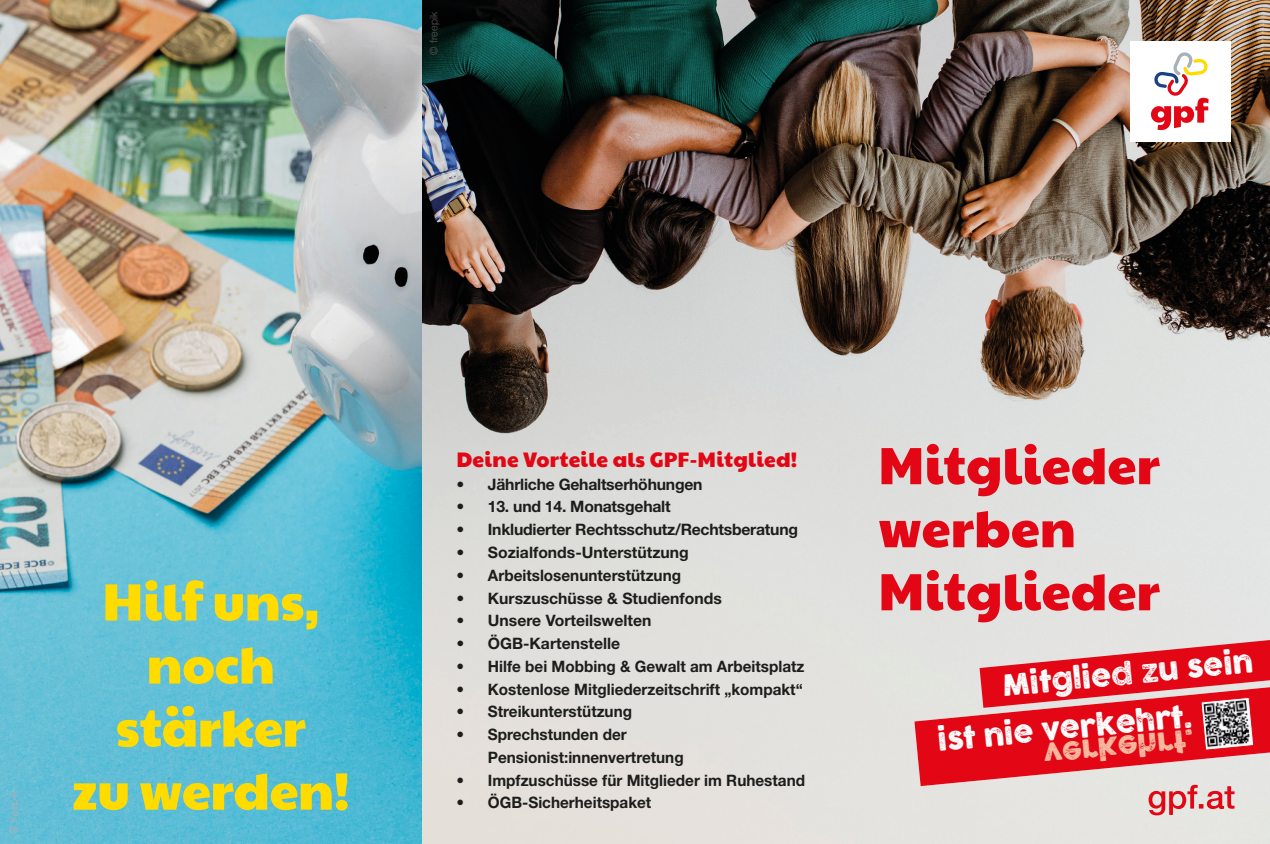
<style>
.page{position:relative;width:1270px;height:844px;background:#fff}
.page>*{position:absolute;margin:0;border:0;box-sizing:border-box;transform-origin:0 0}
.t1{font:52.5px/63px "Paytone One";letter-spacing:-.01em;color:#ffdb00;text-align:center}
.t2{font:52.5px/63px "Paytone One";color:#e30614}
.t3{font:28.53px/50.8px "COCOGOOSELETTERPRESS";color:#fff}
.t4{font:21px "Paytone One";letter-spacing:.01em;color:#e30614}
.t5{font:700 15.75px/22.8px "Helvetica Neue LT Std";color:#1d1d1b}
.t6{font:300 10.5px "Helvetica Neue LT Std";letter-spacing:.025em;color:#575756}
.t7{font:300 10.5px "Helvetica Neue LT Std";letter-spacing:.025em;color:#b0adb6}
.s1{color:#f7b89f}
</style>
<div class="page">
<img style="left:0;top:0;width:1270px;height:843px">
<svg style="left:914px;top:640px;width:356px;height:175px;background:#e06a70"></svg>
<div style="left:1130px;top:41px;width:100px;height:100px;background:#fff"></div>
<svg style="left:1151px;top:52px;width:57px;height:78px"></svg>
<p class="t6" style="left:427px;top:55px;width:45px;rotate:-90deg">© freepik</p>
<p class="t7" style="left:7px;top:833px;width:45px;rotate:-90deg">© freepik</p>
<h1 class="t1" style="left:72px;top:570px;width:279px">Hilf uns, noch stärker<br>zu werden!</h1>
<h3 class="t4" style="left:456px;top:442px;width:342px">Deine Vorteile als GPF-Mitglied!</h3>
<p class="t5" style="left:456px;top:472px;width:248px">• Jährliche Gehaltserhöhungen</p>
<p class="t5" style="left:456px;top:495px;width:216px">• 13. und 14. Monatsgehalt</p>
<p class="t5" style="left:456px;top:517px;width:343px">• Inkludierter Rechtsschutz/Rechtsberatung</p>
<p class="t5" style="left:456px;top:540px;width:234px">• Sozialfonds-Unterstützung</p>
<p class="t5" style="left:456px;top:563px;width:226px">• Arbeitslosenunterstützung</p>
<p class="t5" style="left:456px;top:586px;width:267px">• Kurszuschüsse &amp; Studienfonds</p>
<p class="t5" style="left:456px;top:608px;width:197px">• Unsere Vorteilswelten</p>
<p class="t5" style="left:456px;top:631px;width:165px">• ÖGB-Kartenstelle</p>
<p class="t5" style="left:456px;top:654px;width:350px">• Hilfe bei Mobbing &amp; Gewalt am Arbeitsplatz</p>
<p class="t5" style="left:456px;top:677px;width:348px">• Kostenlose Mitgliederzeitschrift „kompakt“</p>
<p class="t5" style="left:456px;top:699px;width:177px">• Streikunterstützung</p>
<p class="t5" style="left:488px;top:722px;width:197px;text-indent:-31px">• Sprechstunden der<br>Pensionist:innenvertretung</p>
<p class="t5" style="left:456px;top:768px;width:350px">• Impfzuschüsse für Mitglieder im Ruhestand</p>
<p class="t5" style="left:456px;top:790px;width:196px">• ÖGB-Sicherheitspaket</p>
<h1 class="t2" style="left:878px;top:433px;width:283px">Mitglieder werben<br>Mitglieder</h1>
<h2 class="t3" style="left:931px;top:666px;width:323px;text-indent:70px;rotate:-5deg">Mitglied zu sein ist nie <span class="s1">verkehrt.</span></h2>
</div>
